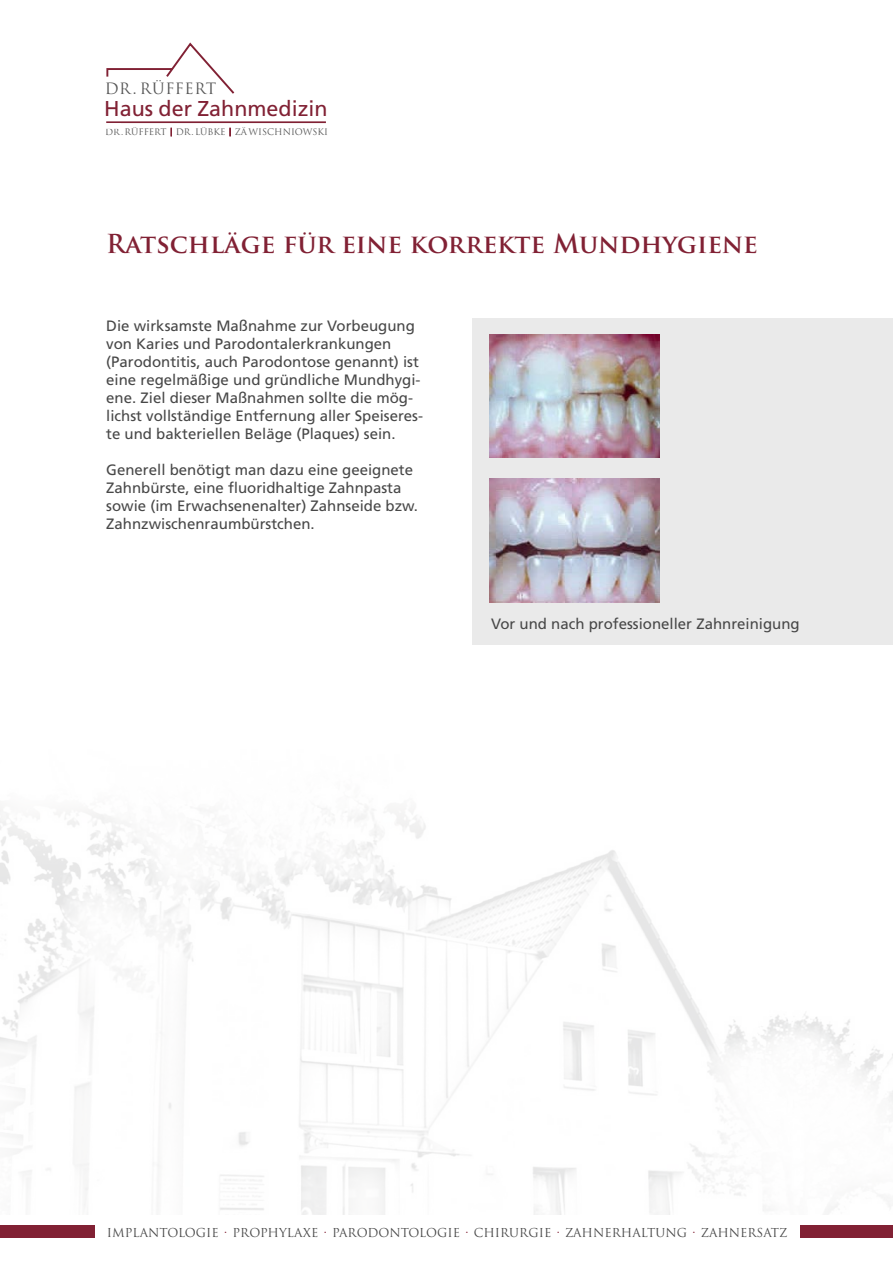
<style>
.page{position:relative;width:893px;height:1263px;background:#fff}
.page>*{position:absolute;margin:0;border:0;box-sizing:border-box;transform-origin:0 0}
.t1{font:700 25.5px "Trajan Pro";color:#812134}
.t2{font:21.45px "Frutiger";color:#812134}
.t3{font:15.3px "Trajan";letter-spacing:.04em;color:#565656}
.t4{font:15px/18px "Frutiger";color:#484848}
.t5{font:12px "Trajan";color:#484848}
.t6{font:8.85px "Trajan Pro";color:#565656}
.s1{font-family:"Times New Roman";color:#812134}
</style>
<div class="page">
<img style="left:0;top:807px;width:893px;height:407px">
<div style="left:0;top:1225px;width:94px;height:13px;background:#812134"></div>
<div style="left:800px;top:1225px;width:93px;height:13px;background:#812134"></div>
<hr style="left:106px;top:121px;width:220px;height:2px;background:#812134">
<svg style="left:106px;top:42px;width:129px;height:52px"></svg>
<div style="left:472px;top:319px;width:421px;height:326px;background:#eaeaea"></div>
<img style="left:489px;top:334px;width:170px;height:124px">
<img style="left:489px;top:478px;width:170px;height:124px">
<p class="t3" style="left:105px;top:79px;width:113px">DR . RÜFFERT</p>
<h2 class="t2" style="left:104px;top:96px;width:225px">Haus der Zahnmedizin</h2>
<p class="t6" style="left:105px;top:127px;width:224px">DR.RÜFFERT <span class="s1">|</span> DR.LÜBKE <span class="s1">|</span> ZÄ WISCHNIOWSKI</p>
<p class="t1" style="left:106px;top:228px;width:653px">Ratschläge für eine korrekte Mundhygiene</p>
<p class="t4" style="left:106px;top:316px;width:318px">Die wirksamste Maßnahme zur Vorbeugung von Karies und Parodontalerkrankungen (Parodontitis, auch Parodontose genannt) ist eine regelmäßige und gründliche Mundhygi&shy;ene. Ziel dieser Maßnahmen sollte die mög&shy;lichst vollständige Entfernung aller Speiseres&shy;te und bakteriellen Beläge (Plaques) sein.</p>
<p class="t4" style="left:106px;top:460px;width:313px">Generell benötigt man dazu eine geeignete Zahnbürste, eine fluoridhaltige Zahnpasta sowie (im Erwachsenenalter) Zahnseide bzw.<br>Zahnzwischenraumbürstchen.</p>
<p class="t4" style="left:491px;top:615px;width:310px">Vor und nach professioneller Zahnreinigung</p>
<p class="t5" style="left:107px;top:1225px;width:682px">IMPLANTOLOGIE <sup>.</sup> PROPHYLAXE <sup>.</sup> PARODONTOLOGIE <sup>.</sup> CHIRURGIE <sup>.</sup> ZAHNERHALTUNG <sup>.</sup> ZAHNERSATZ</p>
</div>
